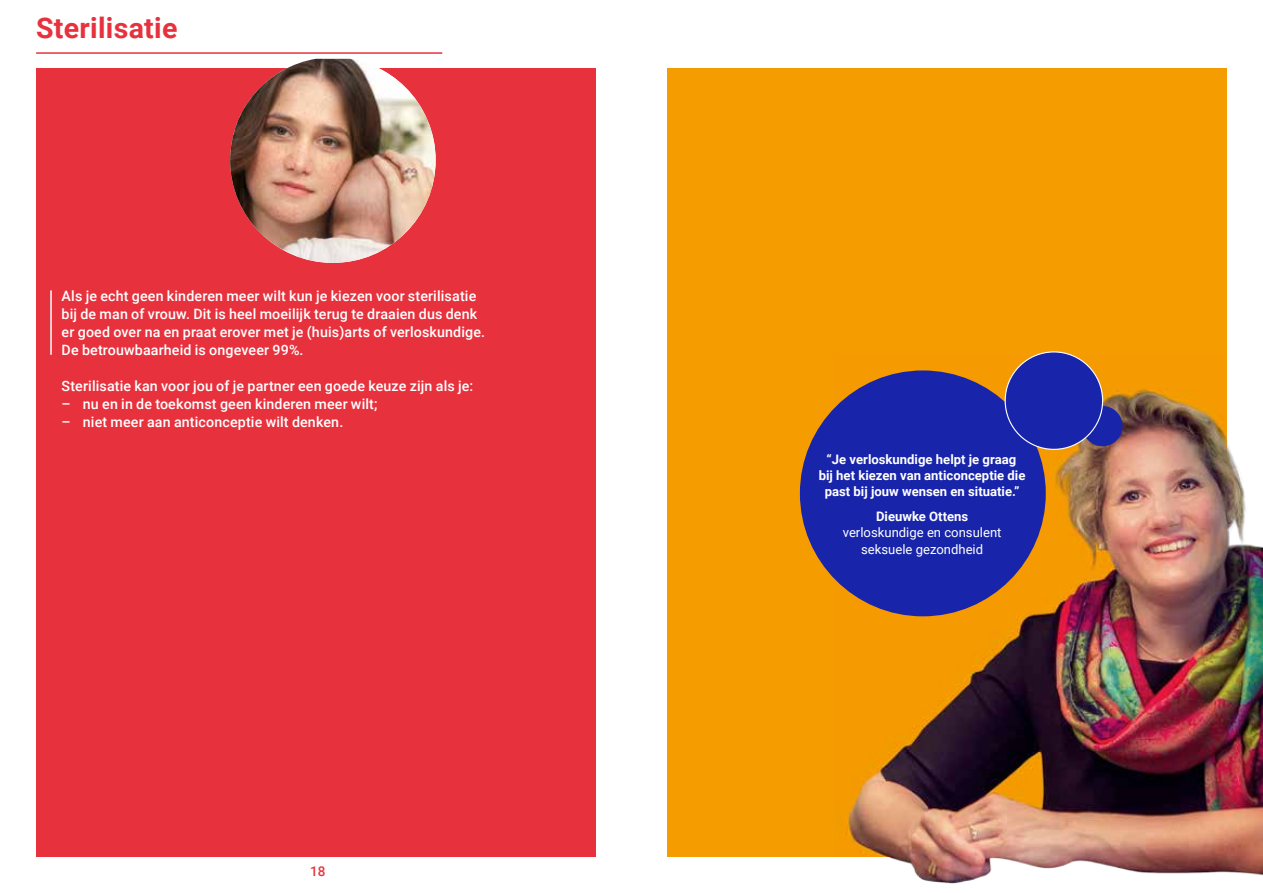
<style>
.page{position:relative;width:1263px;height:893px;background:#fff}
.page>*{position:absolute;margin:0;border:0;box-sizing:border-box;transform-origin:0 0}
.t1{font:700 28.5px "Roboto";letter-spacing:.01em;color:#e7323e}
.t2{font:500 14.25px/18px "Roboto";letter-spacing:.01em;color:#fff}
.t3{font:500 13.5px "Roboto";color:#e7323e}
.t4{font:700 13.05px/16.4px "Roboto";color:#fff;text-align:center}
.t5{font:13.05px/16.4px "Roboto";color:#fff;text-align:center}
</style>
<div class="page">
<img style="left:888px;top:440px;width:375px;height:444px">
<div style="left:668px;top:68px;width:559px;height:789px;background:#f59c00"></div>
<img style="left:835px;top:355px;width:392px;height:502px">
<div style="left:36px;top:68px;width:559px;height:789px;background:#e7323e"></div>
<hr style="left:36px;top:52px;width:406px;height:2px;background:#e7323e">
<img style="left:230px;top:59px;width:206px;height:204px">
<div style="left:800px;top:370px;width:246px;height:246px;background:#1825aa;border-radius:50%"></div>
<div style="left:1082px;top:406px;width:40px;height:40px;background:#1825aa;border-radius:50%"></div>
<div style="left:1005px;top:352px;width:97px;height:97px;background:#1825aa;border-radius:50%"></div>
<hr style="left:50px;top:290px;width:2px;height:65px;background:#fff">
<h1 class="t1" style="left:36px;top:8px;width:143px">Sterilisatie</h1>
<p class="t2" style="left:62px;top:286px;width:425px">Als je echt geen kinderen meer wilt kun je kiezen voor sterilisatie bij de man of vrouw. Dit is heel moeilijk terug te draaien dus denk er goed over na en praat erover met je (huis)arts of verloskundige.<br>De betrouwbaarheid is ongeveer 99%.</p>
<p class="t2" style="left:62px;top:376px;width:413px">Sterilisatie kan voor jou of je partner een goede keuze zijn als je:</p>
<p class="t2" style="left:62px;top:394px;width:317px">– nu en in de toekomst geen kinderen meer wilt;</p>
<p class="t2" style="left:62px;top:412px;width:283px">– niet meer aan anticonceptie wilt denken.</p>
<p class="t3" style="left:310px;top:861px;width:17px">18</p>
<p class="t4" style="left:819px;top:450px;width:208px">“Je verloskundige helpt je graag bij het kiezen van anticonceptie die past bij jouw wensen en situatie.”</p>
<p class="t4" style="left:876px;top:508px;width:94px">Dieuwke Ottens</p>
<p class="t5" style="left:843px;top:524px;width:160px">verloskundige en consulent seksuele gezondheid</p>
</div>
